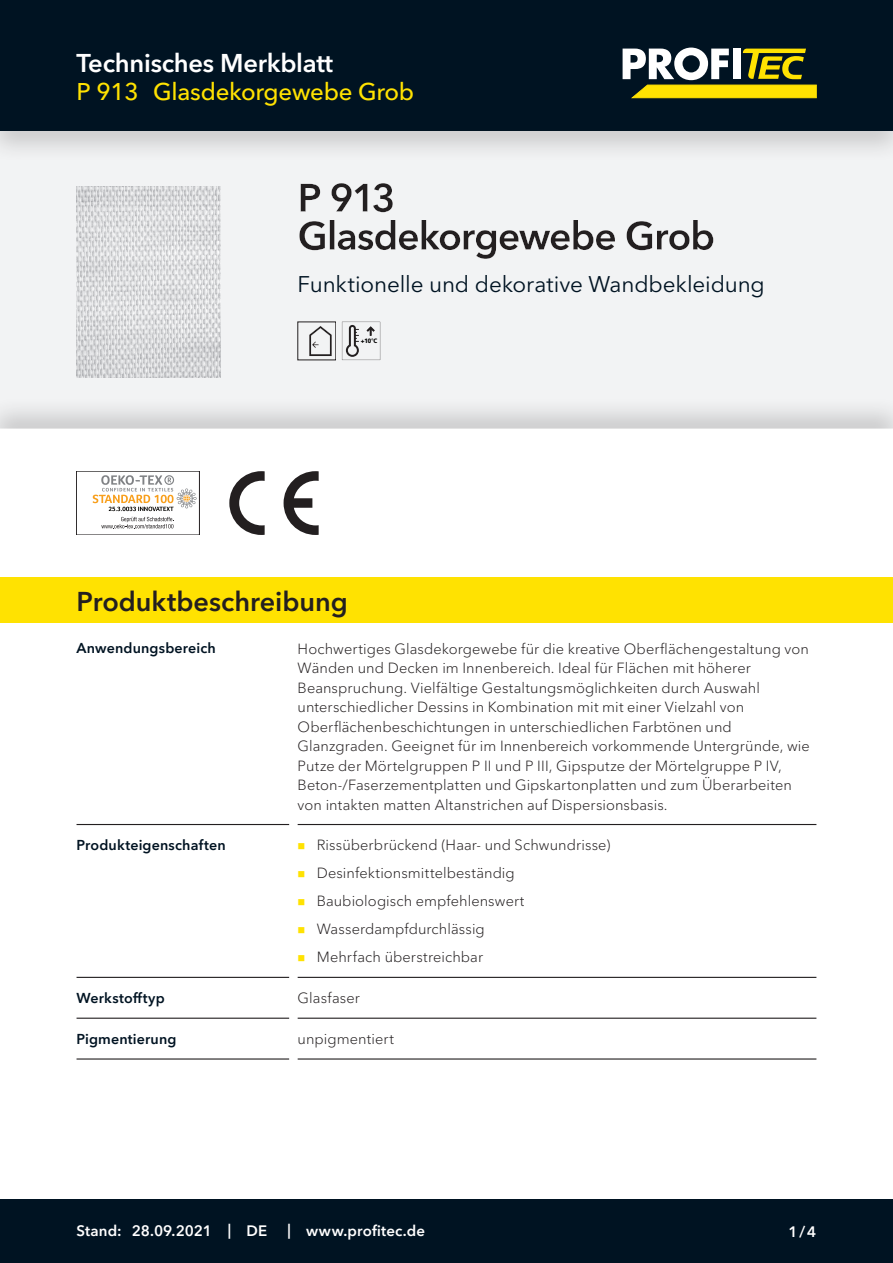
<style>
.page{position:relative;width:893px;height:1263px;background:#fff}
.page>*{position:absolute;margin:0;border:0;box-sizing:border-box;transform-origin:0 0}
.t1{font:600 27px "Avenir Next Cyr";color:#231f20}
.t2{font:600 25.5px "Avenir Next Cyr";letter-spacing:-.01em;color:#fff}
.t3{font:500 24px "Avenir Next Cyr";letter-spacing:-.01em;color:#ffe201}
.t4{font:22.5px "Avenir Next Cyr";letter-spacing:-.005em;color:#001322}
.t5{font:600 15px "Avenir Next Cyr";letter-spacing:.01em;color:#fff}
.t6{font:300 14.7px/19.5px "Avenir Next Cyr";letter-spacing:.005em;color:#231f20}
.t7{font:600 14.25px "Avenir Next Cyr";letter-spacing:.01em;color:#001322}
.t8{font:900 6.3px "Frutiger LT";color:#000}
.s1{font-weight:400}
</style>
<div class="page">
<div style="left:0;top:0;width:893px;height:131px;background:#001322"></div>
<div style="left:0;top:1199px;width:893px;height:64px;background:#001322"></div>
<hr style="left:77px;top:824px;width:212px;height:1px;background:#231f20">
<hr style="left:298px;top:824px;width:518px;height:1px;background:#231f20">
<hr style="left:77px;top:977px;width:212px;height:1px;background:#231f20">
<hr style="left:298px;top:977px;width:518px;height:1px;background:#231f20">
<hr style="left:77px;top:1018px;width:212px;height:1px;background:#231f20">
<hr style="left:298px;top:1018px;width:518px;height:1px;background:#231f20">
<hr style="left:77px;top:1058px;width:212px;height:1px;background:#231f20">
<hr style="left:298px;top:1058px;width:518px;height:1px;background:#231f20">
<div style="left:0;top:577px;width:893px;height:46px;background:#ffe201"></div>
<div style="left:0;top:122px;width:893px;height:312px;background:#231f20;opacity:.2"></div>
<svg style="left:101px;top:517px;width:73px;height:12px"></svg>
<svg style="left:93px;top:475px;width:104px;height:36px"></svg>
<svg style="left:229px;top:471px;width:36px;height:64px"></svg>
<svg style="left:284px;top:471px;width:35px;height:64px"></svg>
<svg style="left:623px;top:48px;width:193px;height:50px"></svg>
<h2 class="t2" style="left:77px;top:47px;width:258px">Technisches Merkblatt</h2>
<h3 class="t3" style="left:77px;top:78px;width:339px">P 913 Glasdekorgewebe Grob</h3>
<h3 class="t4" style="left:298px;top:271px;width:469px">Funktionelle und dekorative Wandbekleidung</h3>
<p class="t8" style="left:361px;top:337px;width:18px">+10<span class="s1">°</span>C</p>
<h1 class="t1" style="left:77px;top:585px;width:273px">Produktbeschreibung</h1>
<p class="t7" style="left:77px;top:640px;width:141px">Anwendungsbereich</p>
<p class="t6" style="left:298px;top:639px;width:514px">Hochwertiges Glasdekorgewebe für die kreative Oberflächengestaltung von Wänden und Decken im Innenbereich. Ideal für Flächen mit höherer Beanspruchung. Vielfältige Gestaltungsmöglichkeiten durch Auswahl unterschiedlicher Dessins in Kombination mit mit einer Vielzahl von Oberflächenbeschichtungen in unterschiedlichen Farbtönen und Glanzgraden. Geeignet für im Innenbereich vorkommende Untergründe, wie Putze der Mörtelgruppen P II und P III, Gipsputze der Mörtelgruppe P IV, Beton-/Faserzementplatten und Gipskartonplatten und zum Überarbeiten von intakten matten Altanstrichen auf Dispersionsbasis.</p>
<p class="t7" style="left:77px;top:836px;width:151px">Produkteigenschaften</p>
<p class="t6" style="left:317px;top:831px;width:295px;line-height:28px">Rissüberbrückend (Haar- und Schwundrisse)<br>Desinfektionsmittelbeständig<br>Baubiologisch empfehlenswert<br>Wasserdampfdurchlässig<br>Mehrfach überstreichbar</p>
<p class="t7" style="left:77px;top:989px;width:90px">Werkstofftyp</p>
<p class="t6" style="left:298px;top:988px;width:64px">Glasfaser</p>
<p class="t7" style="left:77px;top:1030px;width:101px">Pigmentierung</p>
<p class="t6" style="left:298px;top:1029px;width:98px">unpigmentiert</p>
<p class="t5" style="left:77px;top:1222px;width:192px">Stand: 28.09.2021 | DE</p>
<p class="t5" style="left:287px;top:1222px;width:139px">| www.profitec.de</p>
<p class="t5" style="left:788px;top:1222px;width:29px">1/4</p>
</div>
